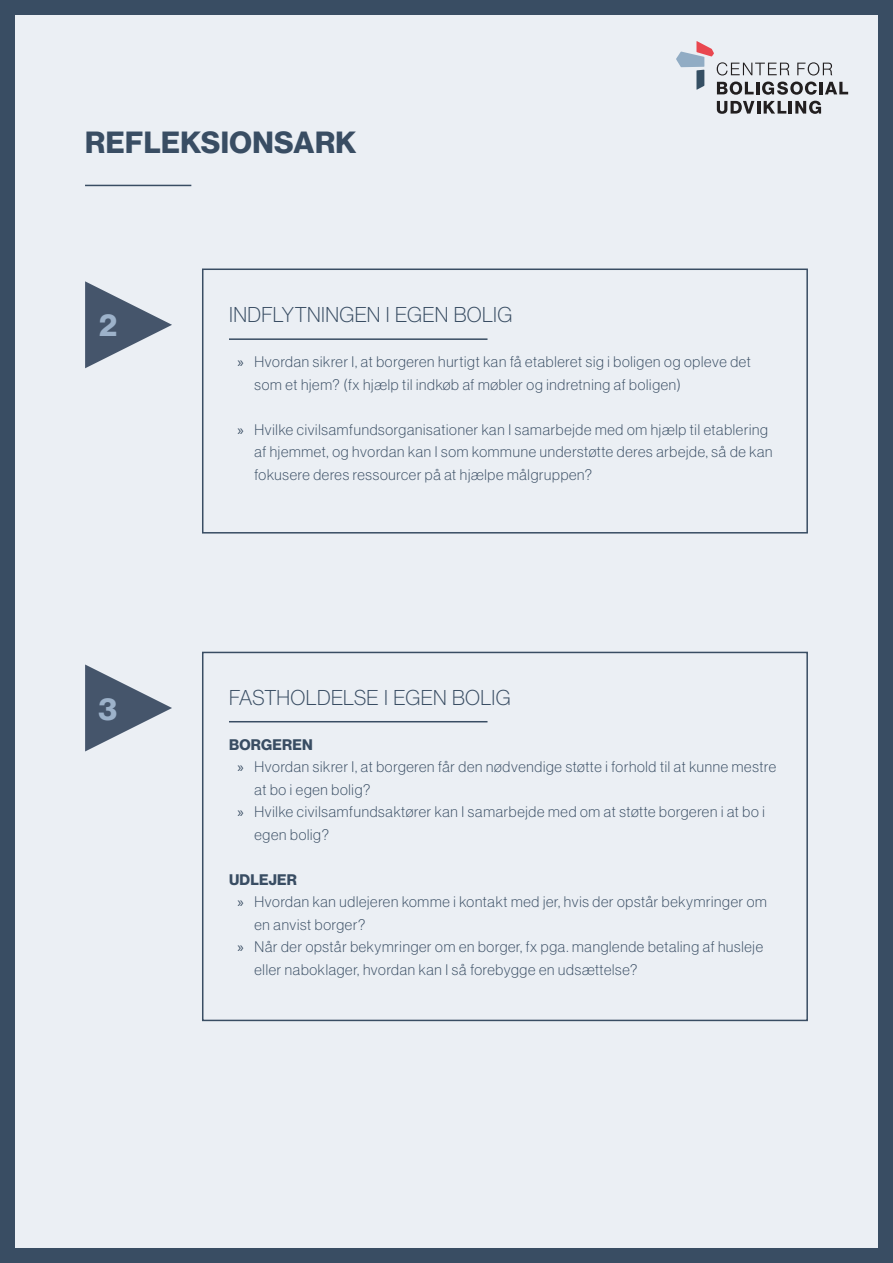
<style>
.page{position:relative;width:893px;height:1263px;background:#ebeff4}
.page>*{position:absolute;margin:0;border:0;box-sizing:border-box;transform-origin:0 0}
.t1{font:30px "N Haas Grotesk DS Pro 75 Bd";letter-spacing:.015em;color:#394d63}
.Manchet{font:30px "N Haas Grotesk DS Pro 75 Bd";color:#9db2ca}
.H2_Light{font:21px "N Haas Grotesk DS Pro 35 X Lt";letter-spacing:.01em;color:#394d63}
.t2{font:15px/22.5px "N Haas Grotesk DS Pro 35 X Lt";letter-spacing:.05em;color:#394d63}
.H3-bold{font:15px "N Haas Grotesk DS Pro 75 Bd";letter-spacing:.015em;color:#394d63}
.s1{font-family:"Myriad Pro"}
</style>
<div class="page">
<hr style="left:85px;top:185px;width:106px;height:1px;background:#394d63">
<svg style="left:85px;top:281px;width:87px;height:87px"></svg>
<hr style="left:229px;top:338px;width:258px;height:2px;background:#394d63">
<div style="left:202px;top:268px;width:606px;height:265px;border:2px solid #394d63"></div>
<hr style="left:229px;top:721px;width:258px;height:1px;background:#394d63">
<div style="left:202px;top:652px;width:606px;height:369px;border:2px solid #394d63"></div>
<svg style="left:85px;top:664px;width:87px;height:87px"></svg>
<div style="left:0;top:0;width:893px;height:1263px;border:15px solid #394d63"></div>
<svg style="left:676px;top:41px;width:172px;height:54px"></svg>
<svg style="left:717px;top:101px;width:104px;height:13px"></svg>
<h1 class="t1" style="left:85px;top:125px;width:273px">REFLEKSIONSARK</h1>
<p class="Manchet" style="left:99px;top:308px;width:19px">2</p>
<p class="Manchet" style="left:98px;top:691px;width:20px">3</p>
<p class="H2_Light" style="left:229px;top:303px;width:285px">INDFLYTNINGEN I EGEN BOLIG</p>
<p class="t2" style="left:254px;top:350px;width:498px;text-indent:-17px"><span class="s1">»</span> Hvordan sikrer I, at borgeren hurtigt kan få etableret sig i boligen og opleve det som et hjem? (fx hjælp til indkøb af møbler og indretning af boligen)</p>
<p class="t2" style="left:254px;top:418px;width:519px;text-indent:-17px"><span class="s1">»</span> Hvilke civilsamfundsorganisationer kan I samarbejde med om hjælp til etablering af hjemmet, og hvordan kan I som kommune understøtte deres arbejde, så de kan fokusere deres ressourcer på at hjælpe målgruppen?</p>
<p class="H2_Light" style="left:229px;top:685px;width:283px">FASTHOLDELSE I EGEN BOLIG</p>
<p class="H3-bold" style="left:229px;top:735px;width:85px">BORGEREN</p>
<p class="t2" style="left:254px;top:755px;width:523px;text-indent:-17px"><span class="s1">»</span> Hvordan sikrer I, at borgeren får den nødvendige støtte i forhold til at kunne mestre at bo i egen bolig?</p>
<p class="t2" style="left:254px;top:800px;width:512px;text-indent:-17px"><span class="s1">»</span> Hvilke civilsamfundsaktører kan I samarbejde med om at støtte borgeren i at bo i egen bolig?</p>
<p class="H3-bold" style="left:229px;top:870px;width:69px">UDLEJER</p>
<p class="t2" style="left:254px;top:890px;width:514px;text-indent:-17px"><span class="s1">»</span> Hvordan kan udlejeren komme i kontakt med jer, hvis der opstår bekymringer om en anvist borger?</p>
<p class="t2" style="left:254px;top:935px;width:510px;text-indent:-17px"><span class="s1">»</span> Når der opstår bekymringer om en borger, fx pga. manglende betaling af husleje eller naboklager, hvordan kan I så forebygge en udsættelse?</p>
</div>
